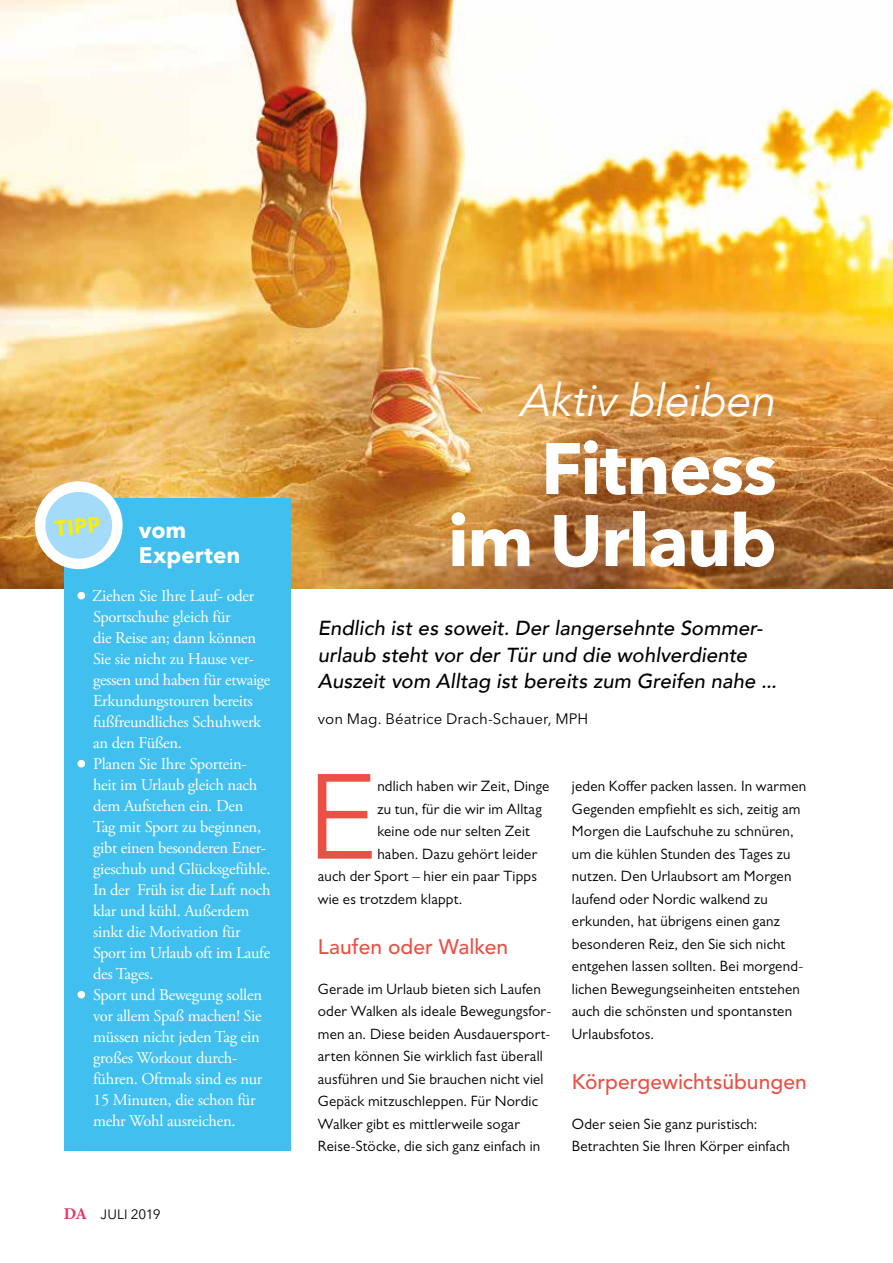
<style>
.page{position:relative;width:893px;height:1263px;background:#fff}
.page>*{position:absolute;margin:0;border:0;box-sizing:border-box;transform-origin:0 0}
.t1{font:119.4px "Avenir Next LT Pro";color:#ea5045}
.t2{font:700 72px/72px "Avenir Next";letter-spacing:-.025em;color:#fff;text-align:right}
.t3{font:italic 45px "Avenir Next";letter-spacing:-.025em;color:#fff}
.t4{font:700 22.5px/25.5px "Avenir Next";color:#fff}
.t5{font:700 22.5px "Myriad Pro";color:#ffed00}
.t6{font:500 21px "Avenir LT Pro";letter-spacing:.005em;color:#ea5045}
.t7{font:italic 500 20.25px/26.1px "Avenir";letter-spacing:.005em;color:#000}
.t8{font:16.5px/21px "Adobe Garamond Pro";letter-spacing:-.015em;color:#fff}
.t9{font:15px/22.5px "Gill Sans MT Pro";letter-spacing:.01em;color:#000}
.t10{font:15px "Avenir Next LT Pro";letter-spacing:.005em;color:#000}
.t11{font:13.5px "Avenir Next LT Pro";letter-spacing:.01em;color:#000}
.s1{font-family:"Minion Pro";font-weight:700;font-size:16.5px;color:#e83363}
</style>
<div class="page">
<img style="left:0;top:0;width:893px;height:589px">
<div style="left:64px;top:499px;width:226px;height:652px;background:#41c0f0"></div>
<div style="left:78px;top:592px;width:7px;height:7px;border:3px solid #fff;border-radius:50%"></div>
<div style="left:78px;top:760px;width:7px;height:7px;border:3px solid #fff;border-radius:50%"></div>
<div style="left:78px;top:991px;width:7px;height:7px;border:3px solid #fff;border-radius:50%"></div>
<svg style="left:33px;top:479px;width:92px;height:96px"></svg>
<h3 class="t5" style="left:54px;top:514px;width:47px;rotate:-5deg">TIPP</h3>
<h3 class="t4" style="left:139px;top:516px;width:103px">vom<br>Experten</h3>
<p class="t8" style="left:93px;top:586px;width:179px;text-indent:-15px">• Ziehen Sie Ihre Lauf- oder<br>Sportschuhe gleich für<br>die Reise an; dann können<br>Sie sie nicht zu Hause ver&shy;gessen und haben für etwaige<br>Erkundungstouren bereits fußfreundliches Schuhwerk an den Füßen.</p>
<p class="t8" style="left:93px;top:754px;width:179px;text-indent:-15px">• Planen Sie Ihre Sportein&shy;heit im Urlaub gleich nach dem Aufstehen ein. Den<br>Tag mit Sport zu beginnen, gibt einen besonderen Ener&shy;gieschub und Glücksgefühle.<br>In der Früh ist die Luft noch klar und kühl. Außerdem sinkt die Motivation für<br>Sport im Urlaub oft im Laufe des Tages.</p>
<p class="t8" style="left:93px;top:985px;width:171px;text-indent:-15px">• Sport und Bewegung sollen vor allem Spaß machen! Sie müssen nicht jeden Tag ein großes Workout durch&shy;führen. Oftmals sind es nur<br>15 Minuten, die schon für mehr Wohl ausreichen.</p>
<p class="t11" style="left:64px;top:1206px;width:98px"><span class="s1">DA</span> JULI 2019</p>
<h3 class="t3" style="left:521px;top:362px;width:258px">Aktiv bleiben</h3>
<h2 class="t2" style="left:448px;top:432px;width:331px">Fitness im Urlaub</h2>
<h3 class="t7" style="left:318px;top:616px;width:461px">Endlich ist es soweit. Der langersehnte Sommer&shy;urlaub steht vor der Tür und die wohlverdiente<br>Auszeit vom Alltag ist bereits zum Greifen nahe ...</h3>
<p class="t10" style="left:318px;top:709px;width:272px">von Mag. Béatrice Drach-Schauer, MPH</p>
<h1 class="t1" style="left:307px;top:746px;width:72px">E</h1>
<p class="t9" style="left:377px;top:775px;width:174px">ndlich haben wir Zeit, Dinge</p>
<p class="t9" style="left:377px;top:797px;width:166px">zu tun, für die wir im Alltag</p>
<p class="t9" style="left:377px;top:820px;width:154px">keine ode nur selten Zeit</p>
<p class="t9" style="left:377px;top:842px;width:161px">haben. Dazu gehört leider</p>
<p class="t9" style="left:318px;top:865px;width:221px">auch der Sport – hier ein paar Tipps</p>
<p class="t9" style="left:318px;top:887px;width:146px">wie es trotzdem klappt.</p>
<h3 class="t6" style="left:318px;top:935px;width:192px">Laufen oder Walken</h3>
<p class="t9" style="left:318px;top:977px;width:235px">Gerade im Urlaub bieten sich Laufen oder Walken als ideale Bewegungsfor&shy;men an. Diese beiden Ausdauersport&shy;arten können Sie wirklich fast überall ausführen und Sie brauchen nicht viel Gepäck mitzuschleppen. Für Nordic Walker gibt es mittlerweile sogar Reise-Stöcke, die sich ganz einfach in</p>
<p class="t9" style="left:572px;top:775px;width:236px">jeden Koffer packen lassen. In warmen Gegenden empfiehlt es sich, zeitig am Morgen die Laufschuhe zu schnüren, um die kühlen Stunden des Tages zu nutzen. Den Urlaubsort am Morgen laufend oder Nordic walkend zu erkunden, hat übrigens einen ganz besonderen Reiz, den Sie sich nicht entgehen lassen sollten. Bei morgend&shy;lichen Bewegungseinheiten entstehen auch die schönsten und spontansten Urlaubsfotos.</p>
<h3 class="t6" style="left:572px;top:1070px;width:236px">Körpergewichtsübungen</h3>
<p class="t9" style="left:572px;top:1112px;width:220px">Oder seien Sie ganz puristisch:<br>Betrachten Sie Ihren Körper einfach</p>
</div>
